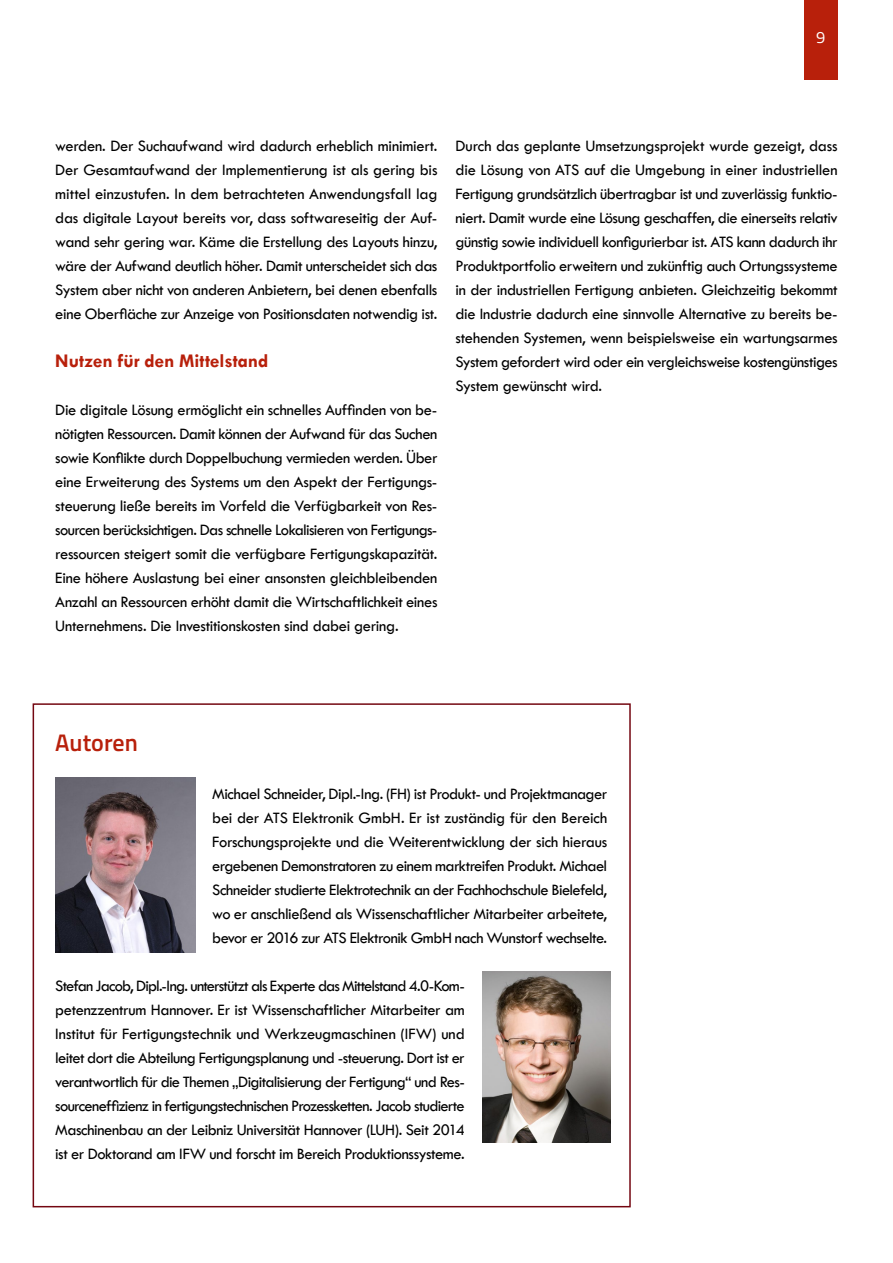
<style>
.page{position:relative;width:893px;height:1263px;background:#fff}
.page>*{position:absolute;margin:0;border:0;box-sizing:border-box;transform-origin:0 0}
.t1{font:600 24px "Titillium Web";color:#b8200b}
.t2{font:700 19.5px "Tw Cen";color:#b8200b}
.t3{font:16.5px/24px "Tw Cen";letter-spacing:-.025em;color:#000;text-align:justify}
.t4{font:16.5px "Titillium Web";color:#fff}
</style>
<div class="page">
<div style="left:804px;top:0;width:34px;height:79px;background:#b8200b"></div>
<div style="left:33px;top:703px;width:598px;height:504px;border:2px solid #740711"></div>
<img style="left:55px;top:778px;width:140px;height:174px">
<img style="left:483px;top:971px;width:128px;height:172px">
<p class="t4" style="left:816px;top:25px;width:11px">9</p>
<p class="t3" style="left:55px;top:134px;width:384px">werden. Der Suchaufwand wird dadurch erheblich minimiert.<br>Der Gesamtaufwand der Implementierung ist als gering bis mittel einzustufen. In dem betrachteten Anwendungsfall lag das digitale Layout bereits vor, dass softwareseitig der Auf&shy;wand sehr gering war. Käme die Erstellung des Layouts hinzu, wäre der Aufwand deutlich höher. Damit unterscheidet sich das System aber nicht von anderen Anbietern, bei denen ebenfalls eine Oberfläche zur Anzeige von Positionsdaten notwendig ist.</p>
<p class="t2" style="left:55px;top:349px;width:215px">Nutzen für den Mittelstand</p>
<p class="t3" style="left:55px;top:398px;width:384px">Die digitale Lösung ermöglicht ein schnelles Auffinden von be&shy;nötigten Ressourcen. Damit können der Aufwand für das Suchen sowie Konflikte durch Doppelbuchung vermieden werden. Über eine Erweiterung des Systems um den Aspekt der Fertigungs&shy;steuerung ließe bereits im Vorfeld die Verfügbarkeit von Res&shy;sourcen berücksichtigen. Das schnelle Lokalisieren von Fertigungs&shy;ressourcen steigert somit die verfügbare Fertigungskapazität.<br>Eine höhere Auslastung bei einer ansonsten gleichbleibenden Anzahl an Ressourcen erhöht damit die Wirtschaftlichkeit eines Unternehmens. Die Investitionskosten sind dabei gering.</p>
<p class="t3" style="left:455px;top:134px;width:384px">Durch das geplante Umsetzungsprojekt wurde gezeigt, dass die Lösung von ATS auf die Umgebung in einer industriellen Fertigung grundsätzlich übertragbar ist und zuverlässig funktio&shy;niert. Damit wurde eine Lösung geschaffen, die einerseits relativ günstig sowie individuell konfigurierbar ist. ATS kann dadurch ihr Produktportfolio erweitern und zukünftig auch Ortungssysteme in der industriellen Fertigung anbieten. Gleichzeitig bekommt die Industrie dadurch eine sinnvolle Alternative zu bereits be&shy;stehenden Systemen, wenn beispielsweise ein wartungsarmes System gefordert wird oder ein vergleichsweise kostengünstiges System gewünscht wird.</p>
<h1 class="t1" style="left:55px;top:725px;width:84px">Autoren</h1>
<p class="t3" style="left:212px;top:782px;width:397px">Michael Schneider, Dipl.-Ing. (FH) ist Produkt- und Projektmanager bei der ATS Elektronik GmbH. Er ist zuständig für den Bereich Forschungsprojekte und die Weiterentwicklung der sich hieraus ergebenen Demonstratoren zu einem marktreifen Produkt. Michael Schneider studierte Elektrotechnik an der Fachhochschule Bielefeld, wo er anschließend als Wissenschaftlicher Mitarbeiter arbeitete, bevor er 2016 zur ATS Elektronik GmbH nach Wunstorf wechselte.</p>
<p class="t3" style="left:55px;top:974px;width:411px">Stefan Jacob, Dipl.-Ing. unterstützt als Experte das Mittelstand 4.0-Kom&shy;petenzzentrum Hannover. Er ist Wissenschaftlicher Mitarbeiter am Institut für Fertigungstechnik und Werkzeugmaschinen (IFW) und leitet dort die Abteilung Fertigungsplanung und -steuerung. Dort ist er verantwortlich für die Themen „Digitalisierung der Fertigung“ und Res&shy;sourceneffizienz in fertigungstechnischen Prozessketten. Jacob studierte Maschinenbau an der Leibniz Universität Hannover (LUH). Seit 2014 ist er Doktorand am IFW und forscht im Bereich Produktionssysteme.</p>
</div>
